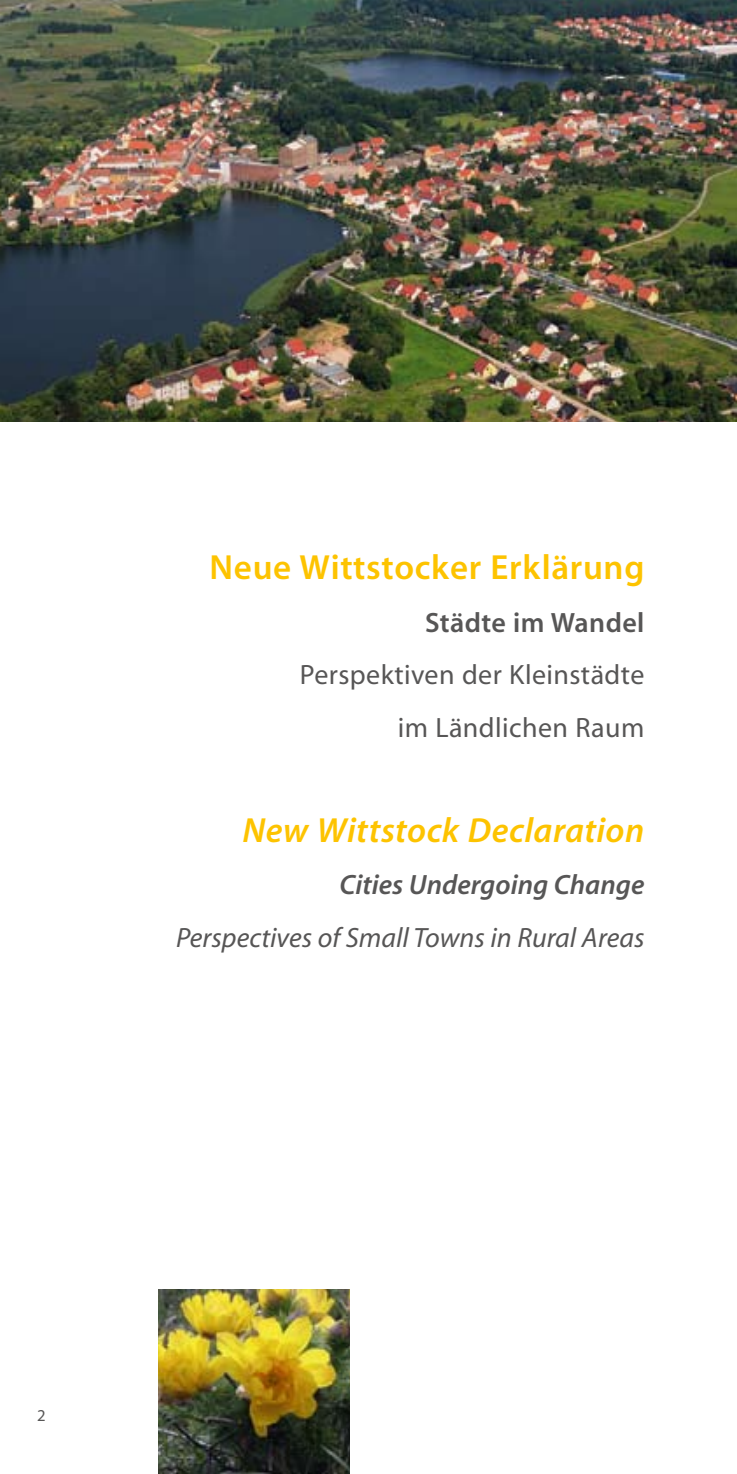
<style>
.page{position:relative;width:737px;height:1474px;background:#fff}
.page>*{position:absolute;margin:0;border:0;box-sizing:border-box;transform-origin:0 0}
.t1{font:35px "Myriad MM 565 600";letter-spacing:.02em;color:#fdc300}
.t2{font:35px "Myriad MM It 565 600";letter-spacing:.015em;color:#fdc300}
.t3{font:28px/52.5px "Myriad MM 400 600";letter-spacing:.015em;color:#575656;text-align:right}
.t4{font:28px "Myriad MM It 400 600";color:#575656}
.t5{font:28px "Myriad MM It 565 600";color:#575656}
.t6{font:28px "Myriad MM 565 600";letter-spacing:.015em;color:#575656}
.t7{font:16.62px "Myriad MM 400 600";color:#575656}
</style>
<div class="page">
<img style="left:159px;top:1289px;width:191px;height:184px">
<img style="left:0;top:0;width:737px;height:421px">
<p class="t1" style="left:209px;top:550px;width:436px">Neue Wittstocker Erklärung</p>
<p class="t6" style="left:425px;top:609px;width:221px">Städte im Wandel</p>
<p class="t3" style="left:300px;top:650px;width:346px">Perspektiven der Kleinstädte im Ländlichen Raum</p>
<p class="t2" style="left:242px;top:813px;width:403px">New Wittstock Declaration</p>
<p class="t5" style="left:339px;top:871px;width:306px">Cities Undergoing Change</p>
<p class="t4" style="left:176px;top:924px;width:470px">Perspectives of Small Towns in Rural Areas</p>
<p class="t7" style="left:37px;top:1407px;width:10px">2</p>
</div>
